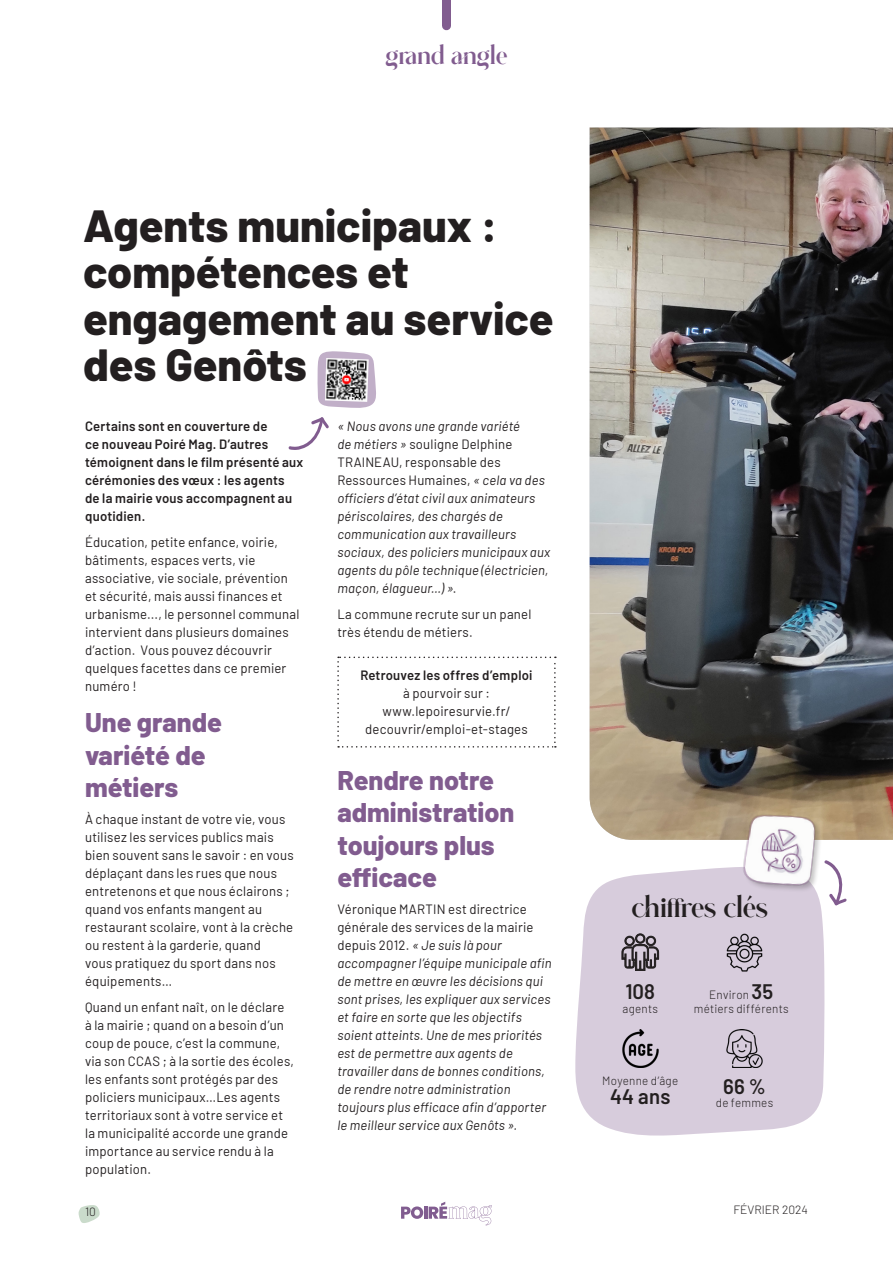
<style>
.page{position:relative;width:893px;height:1263px;background:#fff}
.page>*{position:absolute;margin:0;border:0;box-sizing:border-box;transform-origin:0 0}
.t1{font:800 45px/46.5px "Barlow";color:#231f20}
.t2{font:800 27px/32.4px "Barlow";color:#815c8f}
.t3{font:27px "Glitten";color:#231f20}
.t4{font:24px "Glitten";letter-spacing:-.005em;color:#815c8f}
.t5{font:600 21px "Barlow";letter-spacing:.01em;color:#231f20}
.t6{font:13.5px/18px "Barlow";letter-spacing:.015em;color:#231f20}
.t7{font:italic 13.5px/18px "Barlow";letter-spacing:.015em;color:#231f20}
.t8{font:600 13.5px/18px "Barlow";letter-spacing:.02em;color:#231f20}
.t9{font:300 12px/13.5px "Barlow";letter-spacing:.02em;color:#231f20;text-align:center}
.t10{font:300 12px "Barlow";color:#231f20}
.s1{font-style:normal}
.s2{font-weight:600}
.s3{font-weight:600;font-size:21px}
</style>
<div class="page">
<svg style="left:78px;top:1205px;width:22px;height:18px"></svg>
<svg style="left:401px;top:1206px;width:22px;height:13px"></svg>
<hr style="left:424px;top:1206px;width:4px;height:13px;background:#815d90">
<svg style="left:429px;top:1202px;width:63px;height:23px"></svg>
<svg style="left:337px;top:657px;width:219px;height:90px"></svg>
<img style="left:590px;top:128px;width:303px;height:712px">
<svg style="left:575px;top:867px;width:250px;height:269px;background:#dad0de"></svg>
<svg style="left:824px;top:861px;width:23px;height:44px"></svg>
<img style="left:732px;top:804px;width:96px;height:96px">
<svg style="left:622px;top:934px;width:37px;height:36px"></svg>
<img style="left:726px;top:933px;width:37px;height:38px">
<img style="left:621px;top:1030px;width:38px;height:38px">
<img style="left:726px;top:1030px;width:37px;height:38px">
<div style="left:442px;top:0;width:9px;height:26px;background:#815c8f"></div>
<svg style="left:289px;top:417px;width:40px;height:33px"></svg>
<svg style="left:317px;top:351px;width:59px;height:57px"></svg>
<img style="left:325px;top:358px;width:44px;height:44px">
<p class="t4" style="left:386px;top:37px;width:123px">grand angle</p>
<p class="t1" style="left:83px;top:199px;width:472px">Agents municipaux : compétences et engagement au service des Genôts</p>
<p class="t8" style="left:85px;top:416px;width:220px">Certains sont en couverture de<br>ce nouveau Poiré Mag. D’autres témoignent dans le film présenté aux cérémonies des vœux : les agents<br>de la mairie vous accompagnent au quotidien.</p>
<p class="t6" style="left:85px;top:532px;width:216px">Éducation, petite enfance, voirie, bâtiments, espaces verts, vie associative, vie sociale, prévention et sécurité, mais aussi finances et urbanisme..., le personnel communal intervient dans plusieurs domaines d’action. Vous pouvez découvrir quelques facettes dans ce premier numéro !</p>
<p class="t2" style="left:85px;top:704px;width:139px">Une grande variété de métiers</p>
<p class="t6" style="left:85px;top:809px;width:210px">À chaque instant de votre vie, vous utilisez les services publics mais bien souvent sans le savoir : en vous déplaçant dans les rues que nous entretenons et que nous éclairons ; quand vos enfants mangent au restaurant scolaire, vont à la crèche ou restent à la garderie, quand<br>vous pratiquez du sport dans nos équipements…</p>
<p class="t6" style="left:85px;top:997px;width:211px">Quand un enfant naît, on le déclare à la mairie ; quand on a besoin d’un coup de pouce, c’est la commune, via son CCAS ; à la sortie des écoles, les enfants sont protégés par des policiers municipaux…Les agents territoriaux sont à votre service et la municipalité accorde une grande importance au service rendu à la population.</p>
<p class="t7" style="left:337px;top:416px;width:214px">« Nous avons une grande variété<br>de métiers » <span class="s1">souligne Delphine<br>TRAINEAU, responsable des<br>Ressources Humaines,</span> « cela va des officiers d’état civil aux animateurs périscolaires, des chargés de communication aux travailleurs sociaux, des policiers municipaux aux agents du pôle technique (électricien, maçon, élagueur…) »<span class="s1">.</span></p>
<p class="t6" style="left:337px;top:604px;width:196px">La commune recrute sur un panel très étendu de métiers.</p>
<p class="t6" style="left:360px;top:665px;width:174px;text-align:center"><span class="s2">Retrouvez les offres d’emploi </span>à pourvoir sur : www.lepoiresurvie.fr/ decouvrir/emploi-et-stages</p>
<p class="t2" style="left:337px;top:762px;width:178px">Rendre notre administration toujours plus efficace</p>
<p class="t7" style="left:337px;top:898px;width:216px"><span class="s1">Véronique MARTIN est directrice générale des services de la mairie depuis 2012.</span> « Je suis là pour accompagner l’équipe municipale afin de mettre en œuvre les décisions qui sont prises, les expliquer aux services et faire en sorte que les objectifs soient atteints. Une de mes priorités est de permettre aux agents de travailler dans de bonnes conditions, de rendre notre administration toujours plus efficace afin d’apporter le meilleur service aux Genôts ».</p>
<p class="t3" style="left:632px;top:887px;width:137px">chiffres clés</p>
<p class="t5" style="left:625px;top:976px;width:31px">108</p>
<p class="t9" style="left:622px;top:1000px;width:37px">agents</p>
<p class="t9" style="left:694px;top:987px;width:96px">Environ <span class="s3">35 </span>métiers différents</p>
<p class="t9" style="left:602px;top:1073px;width:77px">Moyenne d’âge</p>
<p class="t5" style="left:610px;top:1081px;width:62px">44 ans</p>
<p class="t5" style="left:723px;top:1071px;width:44px">66 %</p>
<p class="t9" style="left:716px;top:1095px;width:59px">de femmes</p>
<p class="t9" style="left:85px;top:1204px;width:12px">10</p>
<p class="t10" style="left:733px;top:1201px;width:76px">FÉVRIER 2024</p>
</div>
